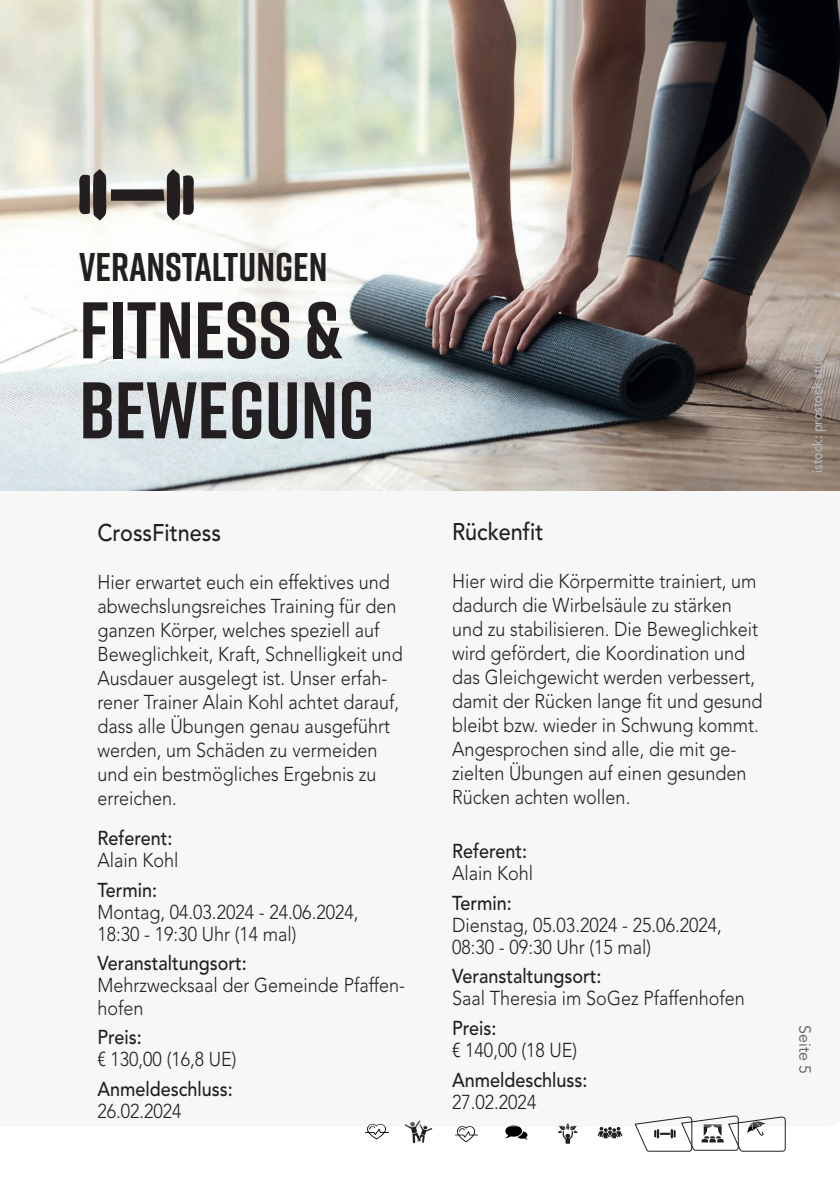
<style>
.page{position:relative;width:840px;height:1191px;background:#fff}
.page>*{position:absolute;margin:0;border:0;box-sizing:border-box;transform-origin:0 0}
.t1{font:700 80px/80px "Rift";color:#231f20}
.t2{font:700 40px "Rift";color:#231f20}
.t3{font:500 24px "Avenir LT Std";color:#231f20;scale:.9 1}
.t4{font:300 20px/24px "Avenir LT Std";color:#231f20;scale:.9 1}
.t5{font:500 20px "Avenir LT Std";color:#231f20;scale:.9 1}
.t6{font:16px "Avenir LT Std";color:#231f20}
.t7{font:500 14px "Avenir LT Std";color:#b6b7bb;scale:.9 1}
</style>
<div class="page">
<svg style="left:597px;top:1126px;width:25px;height:12px"></svg>
<img style="left:455px;top:1126px;width:22px;height:17px">
<svg style="left:406px;top:1126px;width:26px;height:17px"></svg>
<svg style="left:505px;top:1126px;width:22px;height:13px"></svg>
<img style="left:365px;top:1126px;width:23px;height:14px">
<svg style="left:558px;top:1126px;width:19px;height:17px"></svg>
<img style="left:0;top:0;width:839px;height:490px">
<svg style="left:79px;top:169px;width:115px;height:51px"></svg>
<svg style="left:634px;top:1115px;width:151px;height:36px"></svg>
<h2 class="t2" style="left:79px;top:238px;width:250px">VERANSTALTUNGEN</h2>
<h1 class="t1" style="left:79px;top:289px;width:296px">FITNESS &amp;<br>BEWEGUNG</h1>
<p class="t3" style="left:97px;top:519px;width:139px">CrossFitness</p>
<p class="t4" style="left:97px;top:570px;width:340px">Hier erwartet euch ein effektives und abwechslungsreiches Training für den ganzen Körper, welches speziell auf Beweglichkeit, Kraft, Schnelligkeit und Ausdauer ausgelegt ist. Unser erfah&shy;rener Trainer Alain Kohl achtet darauf, dass alle Übungen genau ausgeführt werden, um Schäden zu vermeiden und ein bestmögliches Ergebnis zu erreichen.</p>
<p class="t5" style="left:97px;top:826px;width:85px">Referent:</p>
<p class="t4" style="left:97px;top:848px;width:92px">Alain Kohl</p>
<p class="t5" style="left:97px;top:878px;width:68px">Termin:</p>
<p class="t4" style="left:97px;top:901px;width:291px;line-height:22px">Montag, 04.03.2024 - 24.06.2024,<br>18:30 - 19:30 Uhr (14 mal)</p>
<p class="t5" style="left:97px;top:951px;width:167px">Veranstaltungsort:</p>
<p class="t4" style="left:97px;top:974px;width:343px;line-height:22px">Mehrzwecksaal der Gemeinde Pfaffen&shy;hofen</p>
<p class="t5" style="left:97px;top:1025px;width:51px">Preis:</p>
<p class="t4" style="left:97px;top:1047px;width:156px">€ 130,00 (16,8 UE)</p>
<p class="t5" style="left:97px;top:1077px;width:152px">Anmeldeschluss:</p>
<p class="t4" style="left:97px;top:1099px;width:95px">26.02.2024</p>
<p class="t3" style="left:452px;top:518px;width:103px">Rückenfit</p>
<p class="t4" style="left:452px;top:569px;width:346px">Hier wird die Körpermitte trainiert, um dadurch die Wirbelsäule zu stärken und zu stabilisieren. Die Beweglichkeit wird gefördert, die Koordination und das Gleichgewicht werden verbessert, damit der Rücken lange fit und gesund bleibt bzw. wieder in Schwung kommt.<br>Angesprochen sind alle, die mit ge&shy;zielten Übungen auf einen gesunden Rücken achten wollen.</p>
<p class="t5" style="left:452px;top:839px;width:85px">Referent:</p>
<p class="t4" style="left:452px;top:861px;width:92px">Alain Kohl</p>
<p class="t5" style="left:452px;top:891px;width:68px">Termin:</p>
<p class="t4" style="left:452px;top:914px;width:301px;line-height:22px">Dienstag, 05.03.2024 - 25.06.2024,<br>08:30 - 09:30 Uhr (15 mal)</p>
<p class="t5" style="left:452px;top:964px;width:167px">Veranstaltungsort:</p>
<p class="t4" style="left:452px;top:986px;width:327px">Saal Theresia im SoGez Pfaffenhofen</p>
<p class="t5" style="left:452px;top:1016px;width:51px">Preis:</p>
<p class="t4" style="left:452px;top:1038px;width:140px">€ 140,00 (18 UE)</p>
<p class="t5" style="left:452px;top:1068px;width:152px">Anmeldeschluss:</p>
<p class="t4" style="left:452px;top:1089px;width:95px">27.02.2024</p>
<p class="t7" style="left:808px;top:473px;width:145px;rotate:-90deg">istock: prostock studio</p>
<p class="t6" style="left:813px;top:1025px;width:51px;rotate:90deg">Seite 5</p>
</div>
